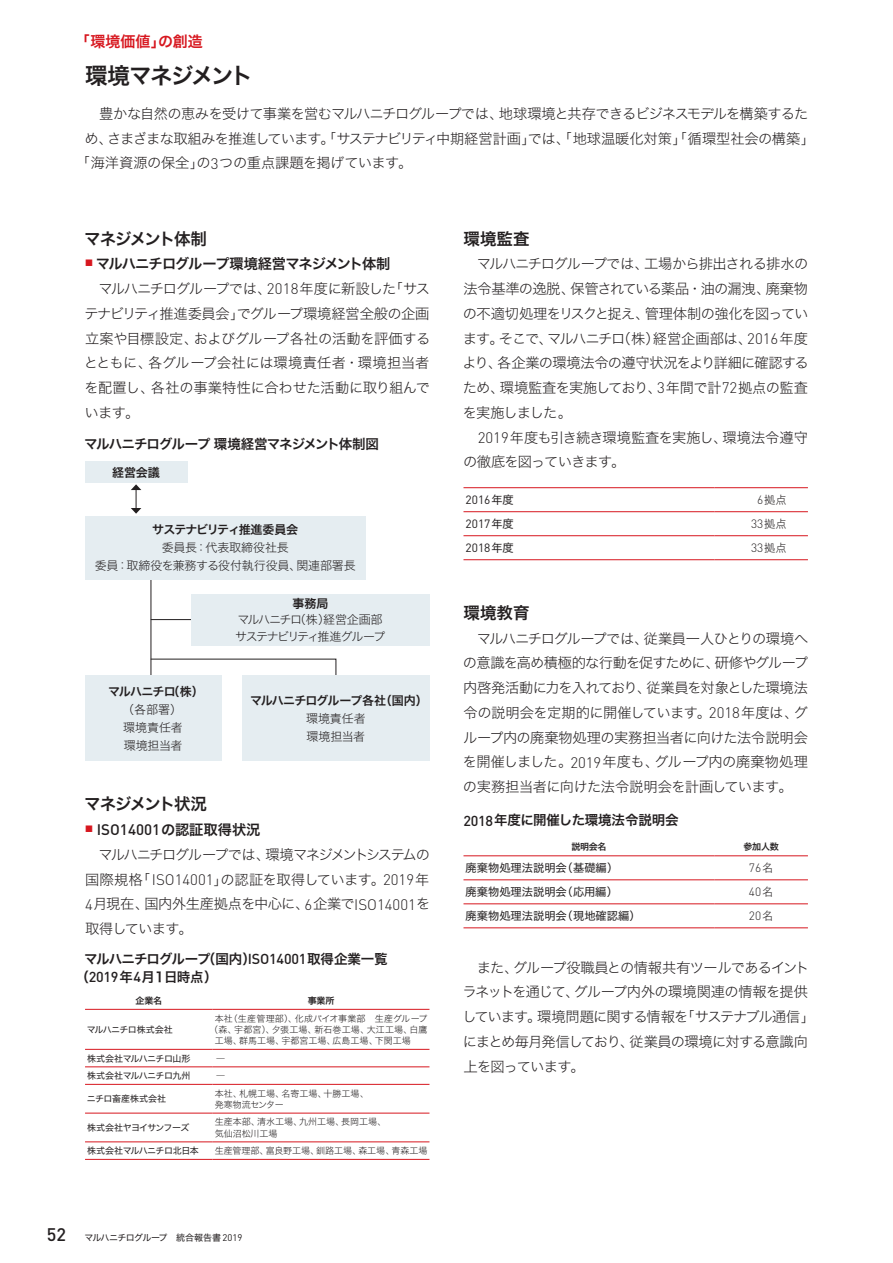
<style>
.page{position:relative;width:893px;height:1263px;background:#fff}
.page>*{position:absolute;margin:0;border:0;box-sizing:border-box;transform-origin:0 0}
.t1{font:22.5px "Hira Kaku Std N W6";letter-spacing:-.06em;color:#231f20}
.t2{font:16.5px "Hira Kaku Std N W6";letter-spacing:-.06em;color:#231f20}
.t3{font:500 15.15px "DIN Pro";color:#231f20}
.t4{font:15px "Hira Kaku Std N W6";color:#d7171f}
.t5{font:14.25px/24.8px "Hira Kaku Std N W2";letter-spacing:-.045em;color:#231f20;text-align:justify}
.t6{font:14.25px "Hira Kaku Std N W6";letter-spacing:-.065em;color:#231f20}
.t7{font:13.5px/18px "Hira Kaku Std N W6";letter-spacing:-.055em;color:#231f20}
.t8{font:13.5px "Hira Kaku Std N W6";letter-spacing:-.01em;color:#231f20}
.t9{font:12px/18px "Hira Kaku Std N W2";letter-spacing:-.01em;color:#231f20;text-align:center}
.t10{font:12px "Hira Kaku Std N W6";letter-spacing:-.07em;color:#231f20}
.t11{font:12px/16.5px "Hira Kaku Std N W2";letter-spacing:-.115em;color:#231f20}
.t12{font:11.85px "DIN Pro";color:#231f20}
.t13{font:300 11.85px "DIN Pro";color:#231f20}
.t14{font:11.25px "Hira Kaku Std N W4";color:#231f20}
.t15{font:11.25px "Hira Kaku Std N W2";color:#231f20}
.t16{font:9px/11.2px "Hira Kaku Std N W2";color:#231f20}
.t17{font:9px "Hira Kaku Std N W4";letter-spacing:-.05em;color:#231f20}
.t18{font:9px "Hira Kaku Std N W2";letter-spacing:.03em;color:#231f20}
.t19{font:9px "Hira Kaku Std N W6";letter-spacing:-.025em;color:#231f20}
.t20{font:9px "Hira Kaku Std N W4";letter-spacing:-.07em;color:#231f20}
.t21{font:9px "Hira Kaku Std N W4";color:#231f20}
.s1{font-family:"DIN Pro";font-weight:300;font-size:15.15px}
.s2{font-family:"Hira Kaku Std N W6";font-weight:400;font-size:14.25px}
.s3{font-family:"DIN Pro";font-weight:500;font-size:14.25px}
.s4{font-family:"DIN Pro";font-weight:500;font-size:18px}
.s5{font-family:"DIN Pro";font-size:9.6px}
.s6{font-family:"Hira Kaku Std N W4";font-size:11.25px}
.s7{font-family:"DIN Pro";font-weight:300;font-size:11.85px}
.s8{font-family:"Hira Kaku Std N W2";font-weight:400;font-size:11.25px}
</style>
<div class="page">
<div style="left:85px;top:461px;width:102px;height:22px;background:#e5edf1"></div>
<svg style="left:131px;top:484px;width:10px;height:30px"></svg>
<hr style="left:151px;top:567px;width:1px;height:115px;background:#231f20">
<hr style="left:151px;top:619px;width:115px;height:1px;background:#231f20">
<svg style="left:150px;top:659px;width:186px;height:29px"></svg>
<div style="left:85px;top:516px;width:281px;height:64px;background:#e5edf1"></div>
<div style="left:85px;top:676px;width:136px;height:85px;background:#e5edf1"></div>
<div style="left:191px;top:594px;width:238px;height:51px;background:#e5edf1"></div>
<div style="left:242px;top:676px;width:187px;height:85px;background:#e5edf1"></div>
<hr style="left:85px;top:1009px;width:128px;height:1px;background:#d7171f">
<hr style="left:213px;top:1009px;width:216px;height:1px;background:#d7171f">
<hr style="left:85px;top:1049px;width:128px;height:1px;background:#d7171f">
<hr style="left:213px;top:1049px;width:216px;height:1px;background:#d7171f">
<hr style="left:85px;top:1066px;width:128px;height:1px;background:#d7171f">
<hr style="left:213px;top:1066px;width:216px;height:1px;background:#d7171f">
<hr style="left:85px;top:1084px;width:128px;height:1px;background:#d7171f">
<hr style="left:213px;top:1084px;width:216px;height:1px;background:#d7171f">
<hr style="left:85px;top:1113px;width:128px;height:1px;background:#d7171f">
<hr style="left:213px;top:1113px;width:216px;height:1px;background:#d7171f">
<hr style="left:85px;top:1141px;width:128px;height:1px;background:#d7171f">
<hr style="left:213px;top:1141px;width:216px;height:1px;background:#d7171f">
<hr style="left:85px;top:1159px;width:128px;height:1px;background:#d7171f">
<hr style="left:213px;top:1159px;width:216px;height:1px;background:#d7171f">
<hr style="left:463px;top:855px;width:251px;height:1px;background:#d7171f">
<hr style="left:714px;top:855px;width:94px;height:1px;background:#d7171f">
<hr style="left:463px;top:879px;width:251px;height:1px;background:#d7171f">
<hr style="left:714px;top:879px;width:94px;height:1px;background:#d7171f">
<hr style="left:463px;top:903px;width:251px;height:1px;background:#d7171f">
<hr style="left:714px;top:903px;width:94px;height:1px;background:#d7171f">
<hr style="left:463px;top:927px;width:251px;height:1px;background:#d7171f">
<hr style="left:714px;top:927px;width:94px;height:1px;background:#d7171f">
<hr style="left:463px;top:487px;width:251px;height:1px;background:#d7171f">
<hr style="left:714px;top:487px;width:94px;height:1px;background:#d7171f">
<hr style="left:463px;top:511px;width:251px;height:1px;background:#d7171f">
<hr style="left:714px;top:511px;width:94px;height:1px;background:#d7171f">
<hr style="left:463px;top:535px;width:251px;height:1px;background:#d7171f">
<hr style="left:714px;top:535px;width:94px;height:1px;background:#d7171f">
<hr style="left:463px;top:559px;width:251px;height:1px;background:#d7171f">
<hr style="left:714px;top:559px;width:94px;height:1px;background:#d7171f">
<p class="t4" style="left:75px;top:30px;width:130px">「環境価値」の創造</p>
<h1 class="t1" style="left:85px;top:58px;width:170px">環境マネジメント</h1>
<p class="t5" style="left:85px;top:101px;width:725px">　豊かな自然の恵みを受けて事業を営むマルハニチログループでは、地球環境と共存できるビジネスモデルを構築するた</p>
<p class="t5" style="left:84px;top:126px;width:732px">め、さまざまな取組みを推進しています。「サステナビリティ中期経営計画」では、「地球温暖化対策」「循環型社会の構築」</p>
<p class="t5" style="left:76px;top:150px;width:338px">「海洋資源の保全」の<span class="s1">3</span>つの重点課題を掲げています。</p>
<p class="t2" style="left:84px;top:226px;width:124px">マネジメント体制</p>
<p class="t6" style="left:85px;top:253px;width:307px"><sup>■</sup> マルハニチログループ環境経営マネジメント体制</p>
<p class="t5" style="left:84px;top:276px;width:348px">　マルハニチログループでは、<span class="s1">2018</span>年度に新設した「サステナビリティ推進委員会」でグループ環境経営全般の企画立案や目標設定、およびグループ各社の活動を評価するとともに、各グループ会社には環境責任者・環境担当者を配置し、各社の事業特性に合わせた活動に取り組んでいます。</p>
<p class="t7" style="left:84px;top:435px;width:296px">マルハニチログループ環境経営マネジメント体制図</p>
<p class="t10" style="left:112px;top:463px;width:49px">経営会議</p>
<p class="t10" style="left:152px;top:520px;width:147px">サステナビリティ推進委員会</p>
<p class="t9" style="left:95px;top:538px;width:262px">委員長：代表取締役社長<br>委員：取締役を兼務する役付執行役員、関連部署長</p>
<p class="t10" style="left:108px;top:682px;width:97px">マルハニチロ（株）</p>
<p class="t9" style="left:122px;top:700px;width:62px;text-align:justify">（各部署）環境責任者環境担当者</p>
<p class="t10" style="left:293px;top:594px;width:37px">事務局</p>
<p class="t11" style="left:235px;top:611px;width:152px">マルハニチロ（株）経営企画部サステナビリティ推進グループ</p>
<p class="t10" style="left:250px;top:691px;width:179px">マルハニチログループ各社（国内）</p>
<p class="t9" style="left:306px;top:709px;width:61px;text-align:left">環境責任者環境担当者</p>
<p class="t2" style="left:84px;top:791px;width:124px">マネジメント状況</p>
<p class="t3" style="left:85px;top:819px;width:177px"><sup>■</sup> ISO14001<span class="s2">の認証取得状況</span></p>
<p class="t5" style="left:85px;top:842px;width:347px">　マルハニチログループでは、環境マネジメントシステムの国際規格「<span class="s1">ISO14001</span>」の認証を取得しています。<span class="s1">2019</span>年<span class="s1">4</span>月現在、国内外生産拠点を中心に、<span class="s1">6</span>企業で<span class="s1">ISO14001</span>を取得しています。</p>
<p class="t7" style="left:75px;top:950px;width:314px;text-indent:9px">マルハニチログループ（国内）<span class="s3">ISO14001</span>取得企業一覧（<span class="s3">2019</span>年<span class="s3">4</span>月１日時点）</p>
<p class="t19" style="left:136px;top:994px;width:28px">企業名</p>
<p class="t19" style="left:308px;top:994px;width:28px">事業所</p>
<p class="t17" style="left:87px;top:1022px;width:87px">マルハニチロ株式会社</p>
<p class="t18" style="left:215px;top:1011px;width:214px">本社（生産管理部）、化成バイオ事業部　生産グループ</p>
<p class="t16" style="left:209px;top:1023px;width:220px">（森、宇都宮）、夕張工場、新石巻工場、大江工場、白鷹</p>
<p class="t16" style="left:215px;top:1035px;width:198px">工場、群馬工場、宇都宮工場、広島工場、下関工場</p>
<p class="t17" style="left:87px;top:1051px;width:105px">株式会社マルハニチロ山形</p>
<p class="t16" style="left:216px;top:1052px;width:10px">―</p>
<p class="t17" style="left:87px;top:1069px;width:105px">株式会社マルハニチロ九州</p>
<p class="t16" style="left:216px;top:1070px;width:10px">―</p>
<p class="t21" style="left:87px;top:1092px;width:81px">ニチロ畜産株式会社</p>
<p class="t16" style="left:215px;top:1087px;width:156px">本社、札幌工場、名寄工場、十勝工場、発寒物流センター</p>
<p class="t20" style="left:87px;top:1121px;width:104px">株式会社ヤヨイサンフーズ</p>
<p class="t16" style="left:215px;top:1116px;width:173px">生産本部、清水工場、九州工場、長岡工場、気仙沼松川工場</p>
<p class="t17" style="left:87px;top:1144px;width:113px">株式会社マルハニチロ北日本</p>
<p class="t16" style="left:215px;top:1145px;width:214px">生産管理部、富良野工場、釧路工場、森工場、青森工場</p>
<p class="t17" style="left:47px;top:1230px;width:197px"><span class="s4">52</span> マルハニチログループ　統合報告書<span class="s5">2019</span></p>
<p class="t2" style="left:463px;top:226px;width:67px">環境監査</p>
<p class="t5" style="left:462px;top:251px;width:348px">　マルハニチログループでは、工場から排出される排水の法令基準の逸脱、保管されている薬品・油の漏洩、廃棄物の不適切処理をリスクと捉え、管理体制の強化を図っています。そこで、マルハニチロ（株）経営企画部は、<span class="s1">2016</span>年度より、各企業の環境法令の遵守状況をより詳細に確認するため、環境監査を実施しており、<span class="s1">3</span>年間で計<span class="s1">72</span>拠点の監査を実施しました。</p>
<p class="t5" style="left:463px;top:425px;width:346px;text-indent:15px"><span class="s1">2019</span>年度も引き続き環境監査を実施し、環境法令遵守の徹底を図っていきます。</p>
<p class="t12" style="left:466px;top:492px;width:50px">2016<span class="s6">年度</span></p>
<p class="t15" style="left:757px;top:491px;width:31px"><span class="s7">6</span>拠点</p>
<p class="t12" style="left:466px;top:516px;width:50px">2017<span class="s6">年度</span></p>
<p class="t13" style="left:751px;top:516px;width:37px">33<span class="s8">拠点</span></p>
<p class="t12" style="left:466px;top:540px;width:50px">2018<span class="s6">年度</span></p>
<p class="t13" style="left:751px;top:540px;width:37px">33<span class="s8">拠点</span></p>
<p class="t2" style="left:463px;top:600px;width:67px">環境教育</p>
<p class="t5" style="left:463px;top:625px;width:347px">　マルハニチログループでは、従業員一人ひとりの環境への意識を高め積極的な行動を促すために、研修やグループ内啓発活動に力を入れており、従業員を対象とした環境法令の説明会を定期的に開催しています。<span class="s1">2018</span>年度は、グループ内の廃棄物処理の実務担当者に向けた法令説明会を開催しました。<span class="s1">2019</span>年度も、グループ内の廃棄物処理の実務担当者に向けた法令説明会を計画しています。</p>
<p class="t8" style="left:463px;top:810px;width:217px"><span class="s3">2018</span>年度に開催した環境法令説明会</p>
<p class="t19" style="left:571px;top:840px;width:37px">説明会名</p>
<p class="t19" style="left:743px;top:840px;width:37px">参加人数</p>
<p class="t14" style="left:466px;top:859px;width:154px">廃棄物処理法説明会（基礎編）</p>
<p class="t13" style="left:749px;top:860px;width:26px">76<span class="s8">名</span></p>
<p class="t14" style="left:466px;top:883px;width:154px">廃棄物処理法説明会（応用編）</p>
<p class="t13" style="left:749px;top:884px;width:26px">40<span class="s8">名</span></p>
<p class="t14" style="left:466px;top:907px;width:177px">廃棄物処理法説明会（現地確認編）</p>
<p class="t13" style="left:749px;top:908px;width:26px">20<span class="s8">名</span></p>
<p class="t5" style="left:462px;top:954px;width:354px;text-align:left">　また、グループ役職員との情報共有ツールであるイントラネットを通じて、グループ内外の環境関連の情報を提供しています。環境問題に関する情報を「サステナブル通信」にまとめ毎月発信しており、従業員の環境に対する意識向上を図っています。</p>
</div>
